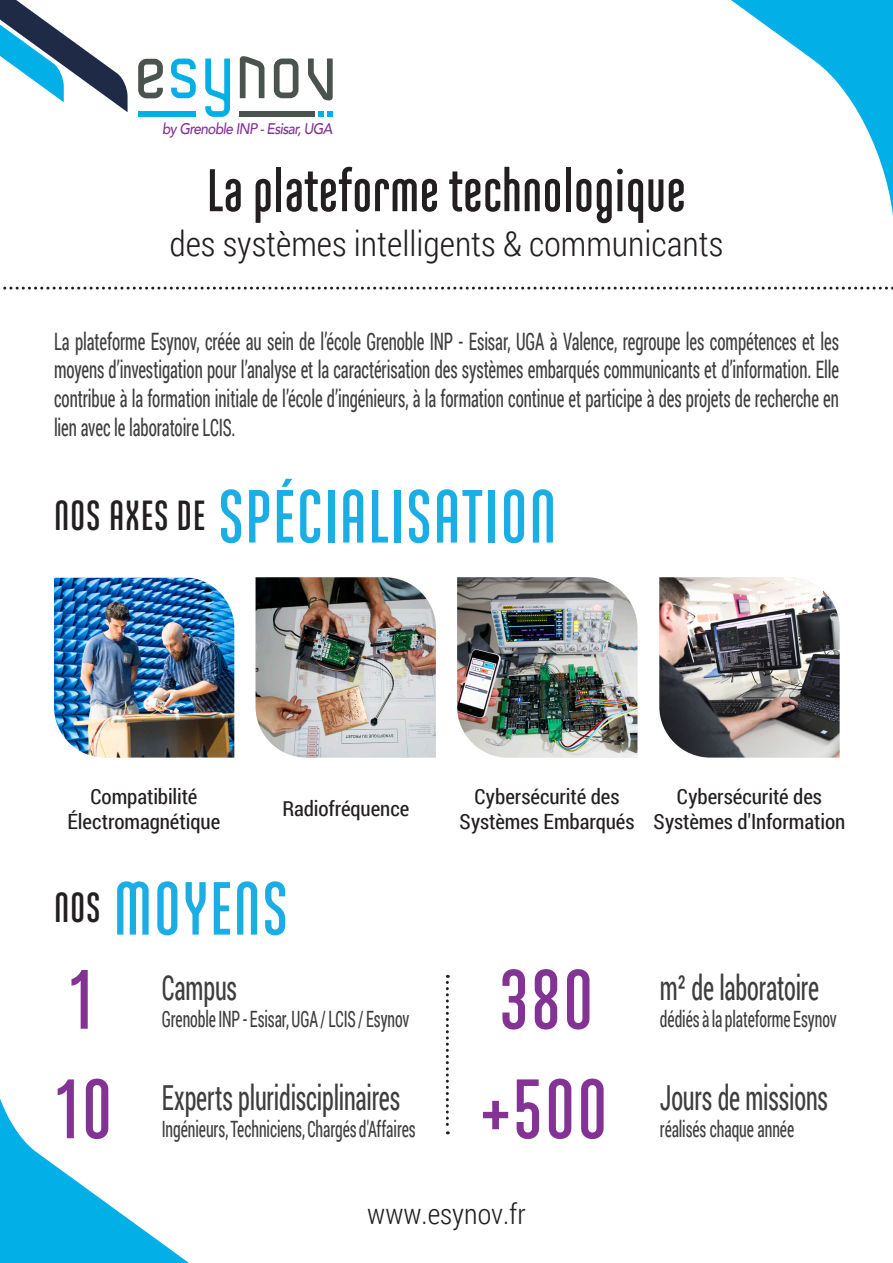
<style>
.page{position:relative;width:893px;height:1263px;background:#fff}
.page>*{position:absolute;margin:0;border:0;box-sizing:border-box;transform-origin:0 0}
.t1{font:700 84px "Ando";letter-spacing:.02em;color:#823394}
.t2{font:700 75px "Ando";letter-spacing:.02em;color:#1aaee5}
.t3{font:700 60px "Ando";color:#231f20}
.t4{font:700 42px "Ando";letter-spacing:.02em;color:#231f20}
.t5{font:34.5px "Roboto Condensed";letter-spacing:-.005em;color:#3e3e3f;scale:.7 1}
.t6{font:300 34.5px "Roboto Condensed";color:#231f20}
.t7{font:300 28.5px "Roboto Condensed";color:#231f20}
.t8{font:24px/28.8px "Roboto Condensed";letter-spacing:-.005em;color:#3e3e3f;text-align:justify;scale:.7 1}
.t9{font:22.5px "Roboto Condensed";letter-spacing:-.005em;color:#3e3e3f;scale:.7 1}
.t10{font:21px/25.2px "Roboto Condensed";letter-spacing:-.005em;color:#231f20;text-align:center}
.t11{font:italic 500 15.3px "Avenir";letter-spacing:-.05em;color:#823394;scale:.9 1}
</style>
<div class="page">
<svg style="left:702px;top:0;width:191px;height:287px"></svg>
<svg style="left:0;top:1098px;width:189px;height:165px"></svg>
<svg style="left:0;top:0;width:128px;height:112px"></svg>
<div style="left:240px;top:111px;width:75px;height:6px;background:#4b534e"></div>
<svg style="left:318px;top:111px;width:15px;height:6px"></svg>
<svg style="left:138px;top:59px;width:25px;height:39px"></svg>
<svg style="left:205px;top:59px;width:25px;height:58px"></svg>
<svg style="left:274px;top:59px;width:24px;height:39px"></svg>
<svg style="left:171px;top:59px;width:25px;height:39px"></svg>
<svg style="left:240px;top:56px;width:24px;height:42px"></svg>
<svg style="left:308px;top:59px;width:25px;height:42px"></svg>
<div style="left:138px;top:111px;width:57px;height:6px;background:#03afe7"></div>
<svg style="left:0;top:287px;width:893px;height:3px"></svg>
<img style="left:54px;top:578px;width:180px;height:179px">
<img style="left:256px;top:577px;width:180px;height:180px">
<img style="left:457px;top:577px;width:180px;height:180px">
<img style="left:659px;top:577px;width:181px;height:180px">
<svg style="left:446px;top:975px;width:3px;height:159px"></svg>
<p class="t11" style="left:162px;top:120px;width:191px">by Grenoble INP - Esisar, UGA</p>
<p class="t3" style="left:207px;top:159px;width:480px">La plateforme technologique</p>
<p class="t6" style="left:169px;top:220px;width:556px">des systèmes intelligents &amp; communicants</p>
<p class="t8" style="left:54px;top:326px;width:1123px">La plateforme Esynov, créée au sein de l’école Grenoble INP - Esisar, UGA à Valence, regroupe les compétences et les moyens d’investigation pour l’analyse et la caractérisation des systèmes embarqués communicants et d’information. Elle contribue à la formation initiale de l’école d’ingénieurs, à la formation continue et participe à des projets de recherche en lien avec le laboratoire LCIS.</p>
<p class="t4" style="left:54px;top:493px;width:153px">NOS AXES DE</p>
<p class="t2" style="left:218px;top:477px;width:340px">SPÉCIALISATION</p>
<p class="t10" style="left:90px;top:783px;width:109px">Compatibilité</p>
<p class="t10" style="left:68px;top:808px;width:154px">Électromagnétique</p>
<p class="t10" style="left:282px;top:795px;width:129px">Radiofréquence</p>
<p class="t4" style="left:54px;top:885px;width:48px">NOS</p>
<p class="t2" style="left:114px;top:869px;width:176px">MOYENS</p>
<p class="t1" style="left:69px;top:955px;width:26px">1</p>
<p class="t1" style="left:55px;top:1065px;width:58px">10</p>
<p class="t5" style="left:162px;top:964px;width:109px">Campus</p>
<p class="t9" style="left:162px;top:1003px;width:355px">Grenoble INP - Esisar, UGA / LCIS / Esynov</p>
<p class="t5" style="left:162px;top:1073px;width:342px">Experts pluridisciplinaires</p>
<p class="t9" style="left:162px;top:1113px;width:364px">Ingénieurs, Techniciens, Chargés d'Affaires</p>
<p class="t10" style="left:460px;top:783px;width:176px">Cybersécurité des<br>Systèmes Embarqués</p>
<p class="t10" style="left:654px;top:783px;width:193px">Cybersécurité des<br>Systèmes d'Information</p>
<p class="t1" style="left:500px;top:955px;width:95px">380</p>
<p class="t5" style="left:660px;top:964px;width:229px">m² de laboratoire</p>
<p class="t9" style="left:660px;top:1003px;width:254px">dédiés à la plateforme Esynov</p>
<p class="t1" style="left:480px;top:1065px;width:129px">+500</p>
<p class="t5" style="left:660px;top:1073px;width:242px">Jours de missions</p>
<p class="t9" style="left:660px;top:1113px;width:193px">réalisés chaque année</p>
<p class="t7" style="left:367px;top:1194px;width:160px">www.esynov.fr</p>
</div>
